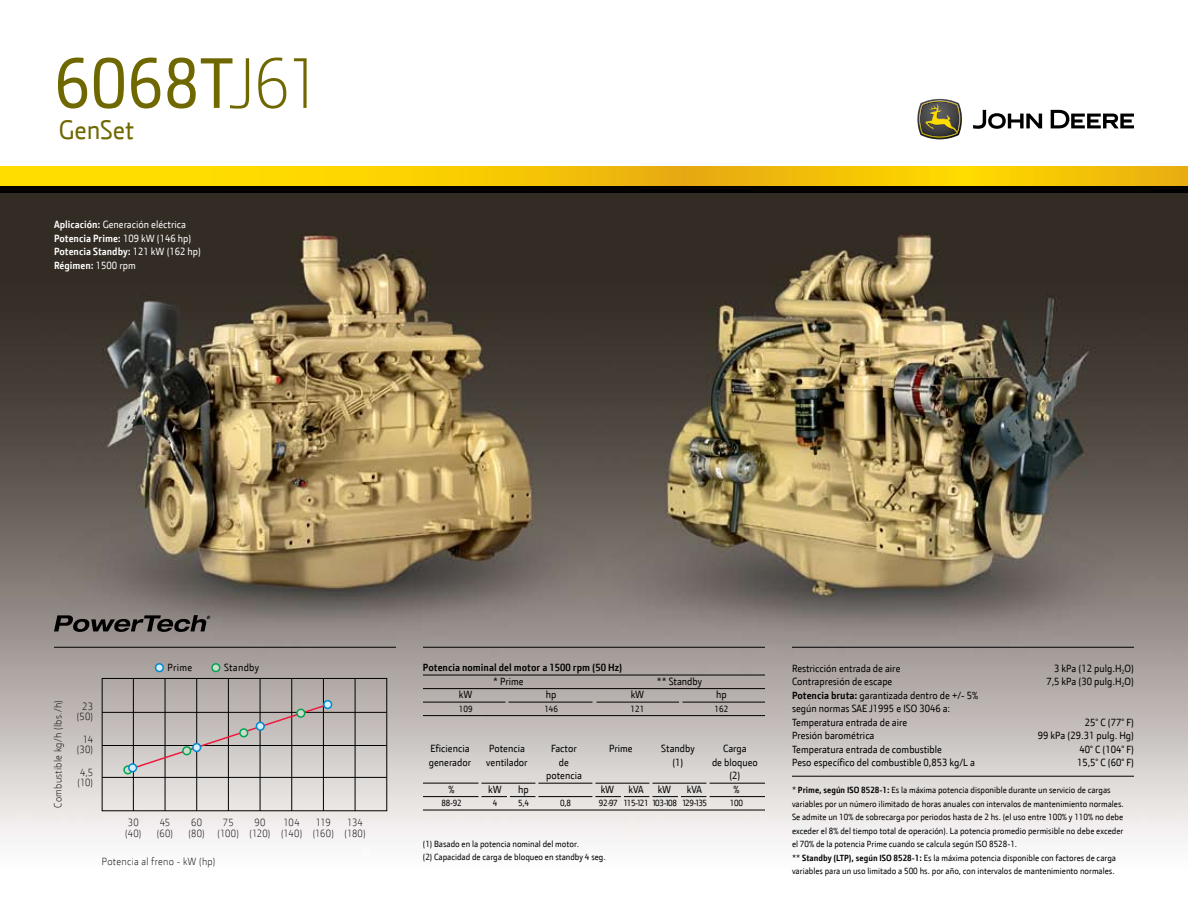
<style>
.page{position:relative;width:1188px;height:918px;background:#fff}
.page>*{position:absolute;margin:0;border:0;box-sizing:border-box;transform-origin:0 0}
.t1{font:72px "JD Sans";color:#6f6800}
.t2{font:27px "JD Sans";color:#6f6800}
.t3{font:10.5px/13.5px "JD Sans";color:#000}
.t4{font:300 10.5px/10.5px "JD Sans";letter-spacing:.025em;color:#000}
.t5{font:10.5px/13.5px "JD Sans";color:#fff}
.t6{font:700 10.5px "JD Sans";color:#000}
.t7{font:10.5px "JD Sans";letter-spacing:.03em;color:#000}
.t8{font:9px/13.5px "JD Sans";color:#000}
.t9{font:9px "JD Sans";letter-spacing:-.03em;color:#000}
.s1{font-weight:300}
.s2{font-weight:700}
</style>
<div class="page">
<img style="left:0;top:193px;width:1188px;height:648px">
<svg style="left:973px;top:110px;width:161px;height:19px"></svg>
<svg style="left:917px;top:99px;width:45px;height:40px;background:#7a7453"></svg>
<svg style="left:0;top:166px;width:1188px;height:21px;background:#ebc004"></svg>
<div style="left:0;top:187px;width:1188px;height:6px;background:#000"></div>
<hr style="left:54px;top:647px;width:342px;height:1px;background:#000">
<hr style="left:423px;top:647px;width:342px;height:1px;background:#000">
<hr style="left:792px;top:647px;width:342px;height:1px;background:#000">
<hr style="left:792px;top:776px;width:342px;height:1px;background:#000">
<svg style="left:54px;top:615px;width:156px;height:17px;background:#55514f"></svg>
<div style="left:102px;top:678px;width:285px;height:133px;border:1px solid #000"></div>
<hr style="left:102px;top:712px;width:285px;height:1px;background:#000">
<hr style="left:102px;top:745px;width:285px;height:1px;background:#000">
<hr style="left:102px;top:777px;width:285px;height:1px;background:#000">
<hr style="left:133px;top:678px;width:1px;height:133px;background:#000">
<hr style="left:165px;top:678px;width:1px;height:133px;background:#000">
<hr style="left:196px;top:678px;width:1px;height:133px;background:#000">
<hr style="left:228px;top:678px;width:1px;height:133px;background:#000">
<hr style="left:260px;top:678px;width:1px;height:133px;background:#000">
<hr style="left:291px;top:678px;width:1px;height:133px;background:#000">
<hr style="left:323px;top:678px;width:1px;height:133px;background:#000">
<hr style="left:355px;top:678px;width:1px;height:133px;background:#000">
<svg style="left:126px;top:703px;width:202px;height:69px;background:#bdb5b3"></svg>
<div style="left:124px;top:766px;width:8px;height:8px;background:#ccdbcd;border-radius:50%"></div>
<div style="left:123px;top:765px;width:9px;height:9px;border:2px solid #00a651;border-radius:50%"></div>
<div style="left:183px;top:747px;width:8px;height:8px;background:#ccdbcd;border-radius:50%"></div>
<div style="left:182px;top:746px;width:9px;height:9px;border:2px solid #00a651;border-radius:50%"></div>
<div style="left:240px;top:729px;width:8px;height:8px;background:#ccdbcd;border-radius:50%"></div>
<div style="left:239px;top:728px;width:9px;height:9px;border:2px solid #00a651;border-radius:50%"></div>
<div style="left:297px;top:709px;width:8px;height:8px;background:#ccdbcd;border-radius:50%"></div>
<div style="left:296px;top:709px;width:9px;height:9px;border:2px solid #00a651;border-radius:50%"></div>
<div style="left:129px;top:764px;width:8px;height:8px;background:#d4effc;border-radius:50%"></div>
<div style="left:128px;top:763px;width:9px;height:9px;border:2px solid #0089cf;border-radius:50%"></div>
<div style="left:193px;top:744px;width:8px;height:7px;background:#d4effc;border-radius:50%"></div>
<div style="left:192px;top:743px;width:9px;height:9px;border:2px solid #0089cf;border-radius:50%"></div>
<div style="left:256px;top:722px;width:8px;height:8px;background:#d4effc;border-radius:50%"></div>
<div style="left:256px;top:722px;width:9px;height:9px;border:2px solid #0089cf;border-radius:50%"></div>
<div style="left:324px;top:701px;width:8px;height:7px;background:#d4effc;border-radius:50%"></div>
<div style="left:323px;top:700px;width:9px;height:9px;border:2px solid #0089cf;border-radius:50%"></div>
<div style="left:156px;top:664px;width:7px;height:8px;background:#d4effc;border-radius:50%"></div>
<div style="left:155px;top:663px;width:9px;height:9px;border:2px solid #0089cf;border-radius:50%"></div>
<div style="left:212px;top:664px;width:8px;height:8px;background:#ccdbcd;border-radius:50%"></div>
<div style="left:211px;top:663px;width:9px;height:9px;border:2px solid #00a651;border-radius:50%"></div>
<hr style="left:423px;top:675px;width:342px;height:1px;background:#000">
<hr style="left:423px;top:688px;width:342px;height:1px;background:#000">
<hr style="left:423px;top:702px;width:83px;height:1px;background:#000">
<hr style="left:423px;top:783px;width:56px;height:1px;background:#000">
<hr style="left:481px;top:783px;width:54px;height:1px;background:#000">
<svg style="left:481px;top:796px;width:54px;height:1px"></svg>
<hr style="left:538px;top:783px;width:54px;height:1px;background:#000">
<hr style="left:538px;top:796px;width:54px;height:1px;background:#000">
<hr style="left:595px;top:783px;width:54px;height:1px;background:#000">
<hr style="left:652px;top:783px;width:54px;height:1px;background:#000">
<hr style="left:710px;top:783px;width:55px;height:1px;background:#000">
<hr style="left:710px;top:796px;width:55px;height:1px;background:#000">
<hr style="left:682px;top:702px;width:83px;height:1px;background:#000">
<hr style="left:597px;top:702px;width:82px;height:1px;background:#000">
<hr style="left:423px;top:715px;width:342px;height:1px;background:#000">
<hr style="left:423px;top:796px;width:56px;height:1px;background:#000">
<hr style="left:423px;top:810px;width:342px;height:1px;background:#000">
<hr style="left:508px;top:702px;width:85px;height:1px;background:#000">
<svg style="left:595px;top:796px;width:111px;height:1px"></svg>
<h1 class="t1" style="left:54px;top:37px;width:270px">6068T<span class="s1">J61</span></h1>
<h2 class="t2" style="left:59px;top:113px;width:77px">GenSet</h2>
<p class="t5" style="left:54px;top:217px;width:148px"><span class="s2">Aplicación:</span> Generación eléctrica<br><span class="s2">Potencia Prime:</span> 109 kW (146 hp)<br><span class="s2">Potencia Standby:</span> 121 kW (162 hp)<br><span class="s2">Régimen:</span> 1500 rpm</p>
<p class="t4" style="left:52px;top:808px;width:109px;rotate:-90deg">Combustible kg/h (lbs./h)</p>
<p class="t4" style="left:77px;top:701px;width:18px;text-align:center">23 (50)</p>
<p class="t4" style="left:77px;top:734px;width:18px;text-align:center">14 (30)</p>
<p class="t4" style="left:78px;top:767px;width:17px">4,5 (10)</p>
<p class="t3" style="left:168px;top:661px;width:26px">Prime</p>
<p class="t7" style="left:224px;top:661px;width:37px">Standby</p>
<p class="t4" style="left:125px;top:817px;width:18px">30 (40)</p>
<p class="t4" style="left:157px;top:817px;width:18px">45 (60)</p>
<p class="t4" style="left:189px;top:817px;width:18px">60 (80)</p>
<p class="t4" style="left:218px;top:817px;width:23px;text-align:center">75 (100)</p>
<p class="t4" style="left:250px;top:817px;width:22px;text-align:center">90 (120)</p>
<p class="t4" style="left:281px;top:817px;width:23px">104 (140)</p>
<p class="t4" style="left:313px;top:817px;width:23px;text-align:center">119 (160)</p>
<p class="t4" style="left:345px;top:817px;width:23px">134 (180)</p>
<p class="t4" style="left:102px;top:855px;width:115px">Potencia al freno - kW (hp)</p>
<p class="t6" style="left:423px;top:661px;width:201px">Potencia nominal del motor a 1500 rpm (50 Hz)</p>
<p class="t3" style="left:493px;top:674px;width:32px">* Prime</p>
<p class="t3" style="left:657px;top:674px;width:47px">** Standby</p>
<p class="t3" style="left:459px;top:688px;width:15px">kW</p>
<p class="t3" style="left:546px;top:688px;width:12px">hp</p>
<p class="t3" style="left:631px;top:688px;width:15px">kW</p>
<p class="t3" style="left:716px;top:688px;width:12px">hp</p>
<p class="t8" style="left:459px;top:702px;width:15px">109</p>
<p class="t8" style="left:544px;top:702px;width:15px">146</p>
<p class="t8" style="left:631px;top:702px;width:15px">121</p>
<p class="t8" style="left:715px;top:702px;width:15px">162</p>
<p class="t3" style="left:430px;top:742px;width:41px">Eficiencia</p>
<p class="t3" style="left:489px;top:742px;width:37px">Potencia</p>
<p class="t3" style="left:551px;top:742px;width:27px">Factor</p>
<p class="t3" style="left:609px;top:742px;width:25px">Prime</p>
<p class="t3" style="left:661px;top:742px;width:35px">Standby</p>
<p class="t3" style="left:723px;top:742px;width:25px">Carga</p>
<p class="t3" style="left:429px;top:755px;width:44px">generador</p>
<p class="t3" style="left:486px;top:755px;width:43px">ventilador</p>
<p class="t3" style="left:559px;top:755px;width:12px">de</p>
<p class="t3" style="left:673px;top:755px;width:12px">(1)</p>
<p class="t3" style="left:712px;top:755px;width:47px">de bloqueo</p>
<p class="t3" style="left:546px;top:769px;width:37px">potencia</p>
<p class="t3" style="left:730px;top:769px;width:12px">(2)</p>
<p class="t3" style="left:449px;top:782px;width:7px">%</p>
<p class="t3" style="left:488px;top:782px;width:15px">kW</p>
<p class="t3" style="left:518px;top:782px;width:12px">hp</p>
<p class="t3" style="left:601px;top:782px;width:15px">kW</p>
<p class="t3" style="left:628px;top:782px;width:17px">kVA</p>
<p class="t3" style="left:658px;top:782px;width:15px">kW</p>
<p class="t3" style="left:687px;top:782px;width:17px">kVA</p>
<p class="t3" style="left:734px;top:782px;width:7px">%</p>
<p class="t8" style="left:442px;top:796px;width:22px">88-92</p>
<p class="t8" style="left:493px;top:796px;width:6px">4</p>
<p class="t8" style="left:518px;top:796px;width:12px">5,4</p>
<p class="t8" style="left:560px;top:796px;width:12px">0,8</p>
<p class="t9" style="left:599px;top:797px;width:110px">92-97 115-121 103-108 129-135</p>
<p class="t8" style="left:730px;top:796px;width:15px">100</p>
<p class="t8" style="left:423px;top:837px;width:184px">(1) Basado en la potencia nominal del motor.<br>(2) Capacidad de carga de bloqueo en standby 4 seg.</p>
<p class="t3" style="left:792px;top:661px;width:110px">Restricción entrada de aire</p>
<p class="t3" style="left:1054px;top:661px;width:81px">3 kPa (12 pulg.H<sub>2</sub>O)</p>
<p class="t3" style="left:792px;top:675px;width:102px">Contrapresión de escape</p>
<p class="t3" style="left:1046px;top:675px;width:89px">7,5 kPa (30 pulg.H<sub>2</sub>O)</p>
<p class="t3" style="left:792px;top:688px;width:188px"><span class="s2">Potencia bruta:</span> garantizada dentro de +/- 5% según normas SAE J1995 e ISO 3046 a:<br>Temperatura entrada de aire</p>
<p class="t3" style="left:1085px;top:715px;width:51px">25° C (77° F)</p>
<p class="t3" style="left:792px;top:729px;width:84px">Presión barométrica</p>
<p class="t3" style="left:1038px;top:729px;width:98px">99 kPa (29.31 pulg. Hg)</p>
<p class="t3" style="left:792px;top:742px;width:152px">Temperatura entrada de combustible</p>
<p class="t3" style="left:1080px;top:742px;width:56px">40° C (104° F)</p>
<p class="t3" style="left:792px;top:756px;width:185px">Peso específico del combustible 0,853 kg/L a</p>
<p class="t3" style="left:1077px;top:756px;width:58px">15,5° C (60° F)</p>
<p class="t8" style="left:792px;top:783px;width:333px">* <span class="s2">Prime, según ISO 8528-1:</span> Es la máxima potencia disponible durante un servicio de cargas variables por un número ilimitado de horas anuales con intervalos de mantenimiento normales.<br>Se admite un 10% de sobrecarga por periodos hasta de 2 hs. (el uso entre 100% y 110% no debe exceder el 8% del tiempo total de operación). La potencia promedio permisible no debe exceder el 70% de la potencia Prime cuando se calcula según ISO 8528-1.<br>** <span class="s2">Standby (LTP), según ISO 8528-1:</span> Es la máxima potencia disponible con factores de carga variables para un uso limitado a 500 hs. por año, con intervalos de mantenimiento normales.</p>
</div>
